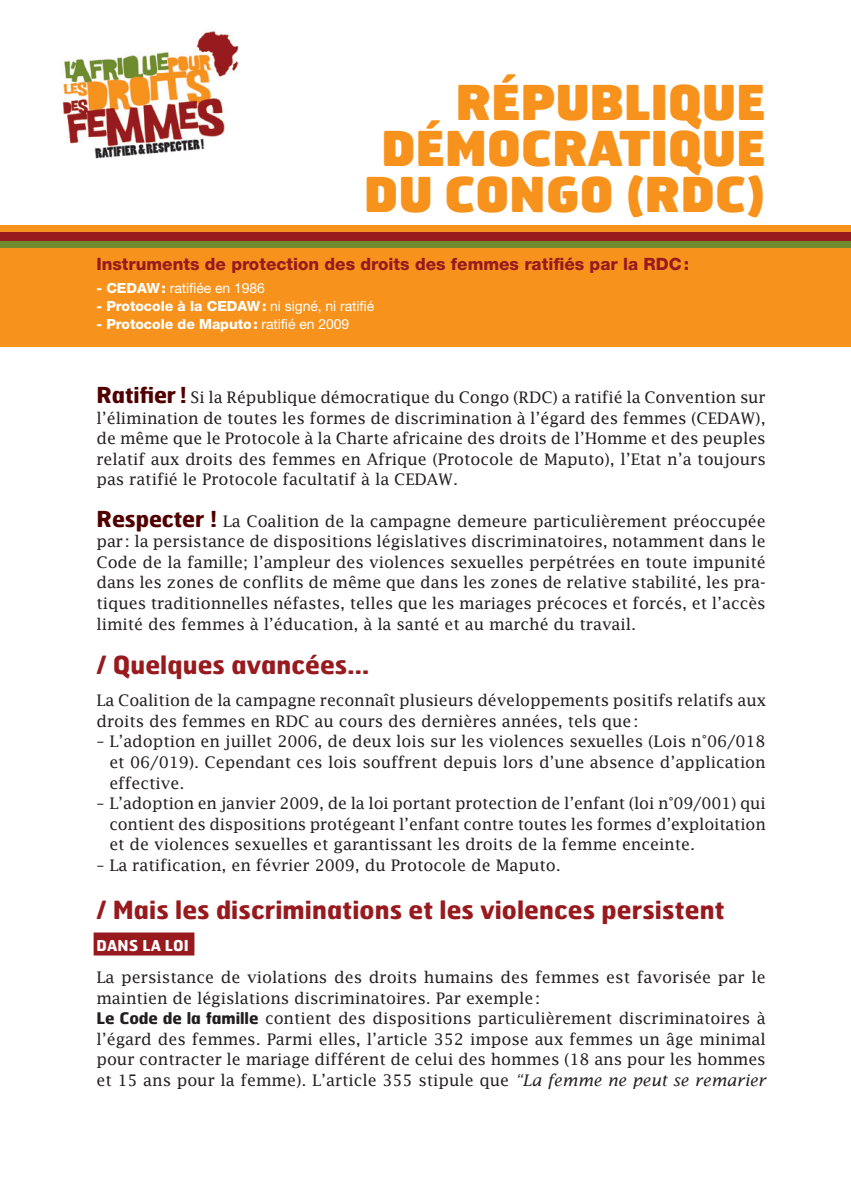
<style>
.page{position:relative;width:851px;height:1191px;background:#fff}
.page>*{position:absolute;margin:0;border:0;box-sizing:border-box;transform-origin:0 0}
.t1{font:900 48px/45.8px "Hermes";letter-spacing:-.01em;color:#f7931d}
.Inter_brun{font:700 25px "Hermes";letter-spacing:.005em;color:#981a1e}
.body{font:800 17px "Helvetica Neue LT Std";color:#981a1e}
.body-2{font:16px/20.6px "Lucida Fax";letter-spacing:-.005em;color:#231f20;text-align:justify}
.Dans_la_Pratiq_Loi_e{font:700 15px "Hermes";letter-spacing:.01em;color:#fff}
.body-3{font:800 14px "Helvetica Neue LT Std";letter-spacing:-.005em;color:#fff}
.body-4{font:14px "Helvetica Neue LT Std";letter-spacing:-.005em;color:#fff}
.s1{font-weight:800}
.s2{font-weight:400}
.s3{font-family:"Hermes";font-weight:700;font-size:22px;color:#510000}
.s4{font-family:"Hermes";font-weight:700}
.s5{font-style:italic}
</style>
<div class="page">
<img style="left:62px;top:31px;width:177px;height:128px">
<div style="left:0;top:237px;width:850px;height:109px;background:#f7931d"></div>
<div style="left:0;top:225px;width:850px;height:13px;background:#f7931d"></div>
<div style="left:0;top:232px;width:850px;height:13px;background:#981a1e"></div>
<div style="left:0;top:242px;width:850px;height:6px;background:#6f8b2f"></div>
<div style="left:94px;top:932px;width:100px;height:23px;background:#981a1e"></div>
<p class="t1" style="left:455px;top:78px;width:69px">RÉPUB</p>
<p class="t1" style="left:623px;top:78px;width:56px">LIQUE</p>
<p class="t1" style="left:364px;top:124px;width:403px;text-indent:17px">DÉMOCRATIQUE<br>DU CONGO (RDC)</p>
<p class="body" style="left:96px;top:253px;width:594px">Instruments de protection des droits des femmes ratifiés par la RDC:</p>
<p class="body-4" style="left:96px;top:280px;width:170px"><span class="s1">- CEDAW:</span> ratifiée en 1986</p>
<p class="body-3" style="left:96px;top:298px;width:279px">- Protocole à la CEDAW: <span class="s2">ni signé, ni ratifié</span></p>
<p class="body-3" style="left:96px;top:316px;width:254px">- Protocole de Maputo: <span class="s2">ratifié en 2009</span></p>
<p class="body-2" style="left:96px;top:387px;width:670px"><span class="s3">Ratifier !</span> Si la République démocratique du Congo (RDC) a ratifié la Convention sur l’élimination de toutes les formes de discrimination à l’égard des femmes (CEDAW), de même que le Protocole à la Charte africaine des droits de l’Homme et des peuples relatif aux droits des femmes en Afrique (Protocole de Maputo), l’Etat n’a toujours pas ratifié le Protocole facultatif à la CEDAW.</p>
<p class="body-2" style="left:96px;top:510px;width:670px"><span class="s3">Respecter !</span> La Coalition de la campagne demeure particulièrement préoccupée par : la persistance de dispositions législatives discriminatoires, notamment dans le Code de la famille; l’ampleur des violences sexuelles perpétrées en toute impunité dans les zones de conflits de même que dans les zones de relative stabilité, les pra&shy;tiques traditionnelles néfastes, telles que les mariages précoces et forcés, et l’accès limité des femmes à l’éducation, à la santé et au marché du travail.</p>
<p class="Inter_brun" style="left:96px;top:649px;width:274px">/ Quelques avancées...</p>
<p class="body-2" style="left:96px;top:690px;width:670px">La Coalition de la campagne reconnaît plusieurs développements positifs relatifs aux droits des femmes en RDC au cours des dernières années, tels que:</p>
<p class="body-2" style="left:109px;top:731px;width:657px;text-indent:-13px">– L’adoption en juillet 2006, de deux lois sur les violences sexuelles (Lois n°06/018 et 06/019). Cependant ces lois souffrent depuis lors d’une absence d’application effective.</p>
<p class="body-2" style="left:109px;top:793px;width:658px;text-indent:-13px">– L’adoption en janvier 2009, de la loi portant protection de l’enfant (loi n°09/001) qui contient des dispositions protégeant l’enfant contre toutes les formes d’exploitation et de violences sexuelles et garantissant les droits de la femme enceinte.</p>
<p class="body-2" style="left:96px;top:855px;width:466px">– La ratification, en février 2009, du Protocole de Maputo.</p>
<p class="Inter_brun" style="left:96px;top:893px;width:629px">/ Mais les discriminations et les violences persistent</p>
<p class="Dans_la_Pratiq_Loi_e" style="left:96px;top:935px;width:92px">Dans la Loi</p>
<p class="body-2" style="left:96px;top:966px;width:671px">La persistance de violations des droits humains des femmes est favorisée par le maintien de législations discriminatoires. Par exemple:</p>
<p class="body-2" style="left:96px;top:1008px;width:670px"><span class="s4">Le Code de la famille</span> contient des dispositions particulièrement discriminatoires à l’égard des femmes. Parmi elles, l’article 352 impose aux femmes un âge minimal pour contracter le mariage différent de celui des hommes (18 ans pour les hommes et 15 ans pour la femme). L’article 355 stipule que <span class="s5">“La femme ne peut se remarier</span></p>
</div>
